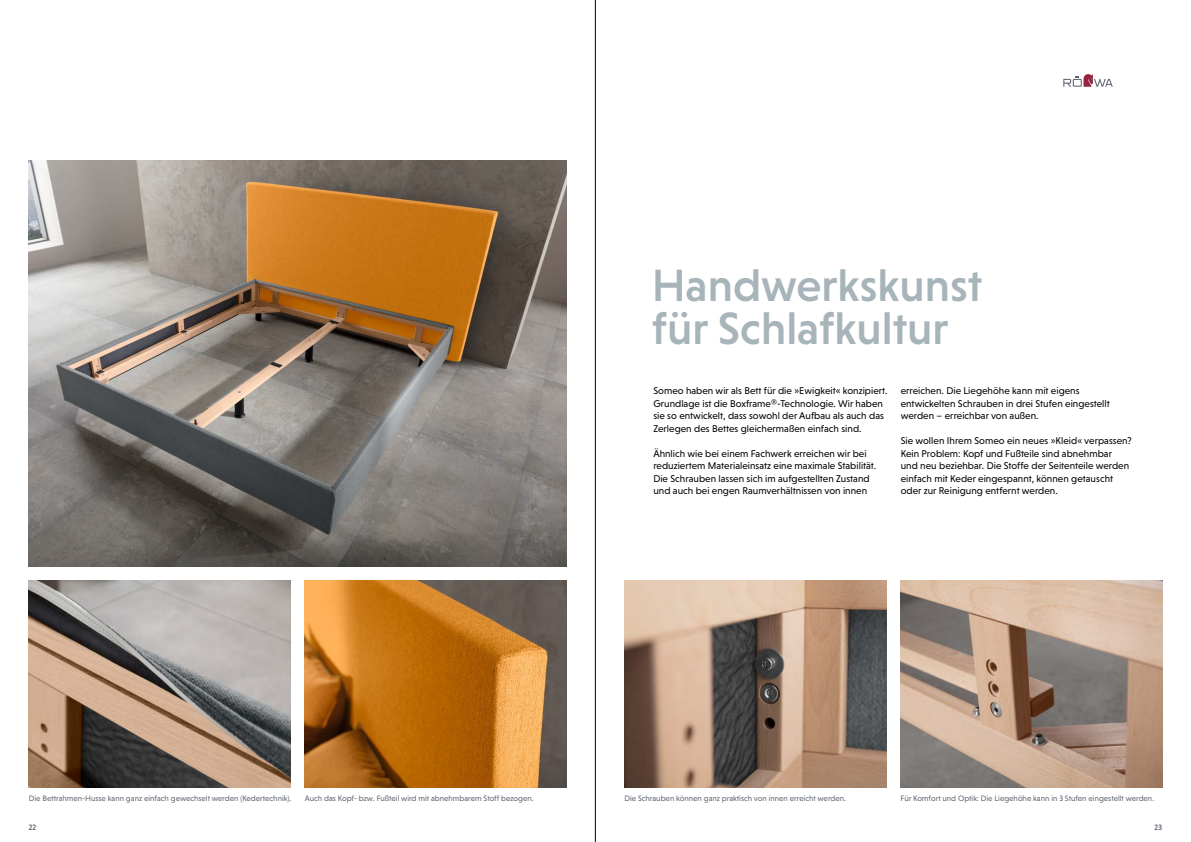
<style>
.page{position:relative;width:1191px;height:842px;background:#fff}
.page>*{position:absolute;margin:0;border:0;box-sizing:border-box;transform-origin:0 0}
.t1{font:500 46px/43.7px "Niveau Grotesk";color:#a7b4ba}
.t2{font:10px/12.5px "Niveau Grotesk";letter-spacing:.005em;color:#000}
.t3{font:8px "Niveau Grotesk";color:#5e6671}
.t4{font:500 8px "Niveau Grotesk";color:#5e6671}
</style>
<div class="page">
<img style="left:29px;top:161px;width:537px;height:405px">
<img style="left:305px;top:581px;width:261px;height:206px">
<img style="left:900px;top:581px;width:262px;height:206px">
<img style="left:29px;top:581px;width:261px;height:206px">
<img style="left:624px;top:581px;width:262px;height:206px">
<hr style="left:595px;top:0;width:1px;height:842px;background:#000">
<svg style="left:1063px;top:74px;width:49px;height:13px"></svg>
<h1 class="t1" style="left:652px;top:263px;width:332px">Handwerkskunst für Schlafkultur</h1>
<p class="t2" style="left:653px;top:385px;width:236px">Someo haben wir als Bett für die »Ewigkeit« konzipiert.<br>Grundlage ist die Boxframe®-Technologie. Wir haben sie so entwickelt, dass sowohl der Aufbau als auch das Zerlegen des Bettes gleichermaßen einfach sind.</p>
<p class="t2" style="left:653px;top:447px;width:224px">Ähnlich wie bei einem Fachwerk erreichen wir bei reduziertem Materialeinsatz eine maximale Stabilität.<br>Die Schrauben lassen sich im aufgestellten Zustand und auch bei engen Raumverhältnissen von innen</p>
<p class="t2" style="left:900px;top:385px;width:211px">erreichen. Die Liegehöhe kann mit eigens entwickelten Schrauben in drei Stufen eingestellt werden – erreichbar von außen.</p>
<p class="t2" style="left:900px;top:435px;width:233px">Sie wollen Ihrem Someo ein neues »Kleid« verpassen?<br>Kein Problem: Kopf und Fußteile sind abnehmbar<br>und neu beziehbar. Die Stoffe der Seitenteile werden einfach mit Keder eingespannt, können getauscht oder zur Reinigung entfernt werden.</p>
<p class="t3" style="left:29px;top:793px;width:264px">Die Bettrahmen-Husse kann ganz einfach gewechselt werden (Kedertechnik).</p>
<p class="t3" style="left:305px;top:793px;width:230px">Auch das Kopf- bzw. Fußteil wird mit abnehmbarem Stoff bezogen.</p>
<p class="t3" style="left:624px;top:793px;width:223px">Die Schrauben können ganz praktisch von innen erreicht werden.</p>
<p class="t3" style="left:900px;top:793px;width:255px">Für Komfort und Optik: Die Liegehöhe kann in 3 Stufen eingestellt werden.</p>
<p class="t4" style="left:29px;top:823px;width:9px">22</p>
<p class="t4" style="left:1154px;top:823px;width:9px">23</p>
</div>
